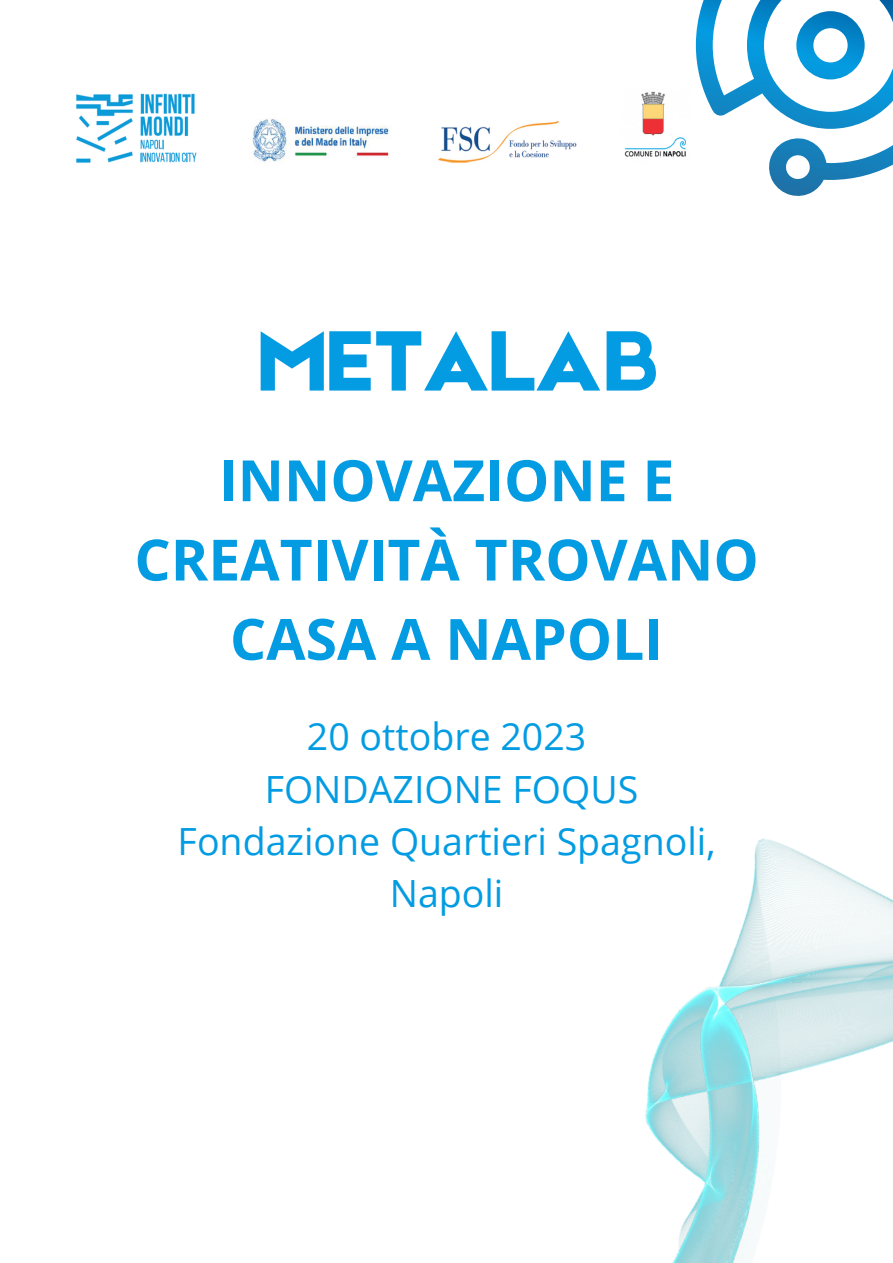
<style>
.page{position:relative;width:893px;height:1263px;background:#fff}
.page>*{position:absolute;margin:0;border:0;box-sizing:border-box;transform-origin:0 0}
.t1{font:91.28px "Etna";color:#039ce2}
.t2{font:700 57px/79.3px "Open Sans";color:#039ce2;text-align:center}
.t3{font:37.5px/52.3px "Open Sans";color:#039ce2;text-align:center}
</style>
<div class="page">
<svg style="left:696px;top:0;width:197px;height:196px"></svg>
<img style="left:645px;top:838px;width:248px;height:425px">
<img style="left:76px;top:91px;width:611px;height:72px">
<p class="t1" style="left:258px;top:296px;width:402px">METALAB</p>
<p class="t2" style="left:134px;top:439px;width:626px">INNOVAZIONE E<br>CREATIVITÀ TROVANO<br>CASA A NAPOLI</p>
<p class="t3" style="left:307px;top:709px;width:281px">20 ottobre 2023</p>
<p class="t3" style="left:265px;top:762px;width:375px">FONDAZIONE FOQUS</p>
<p class="t3" style="left:178px;top:814px;width:539px">Fondazione Quartieri Spagnoli,<br>Napoli</p>
</div>
